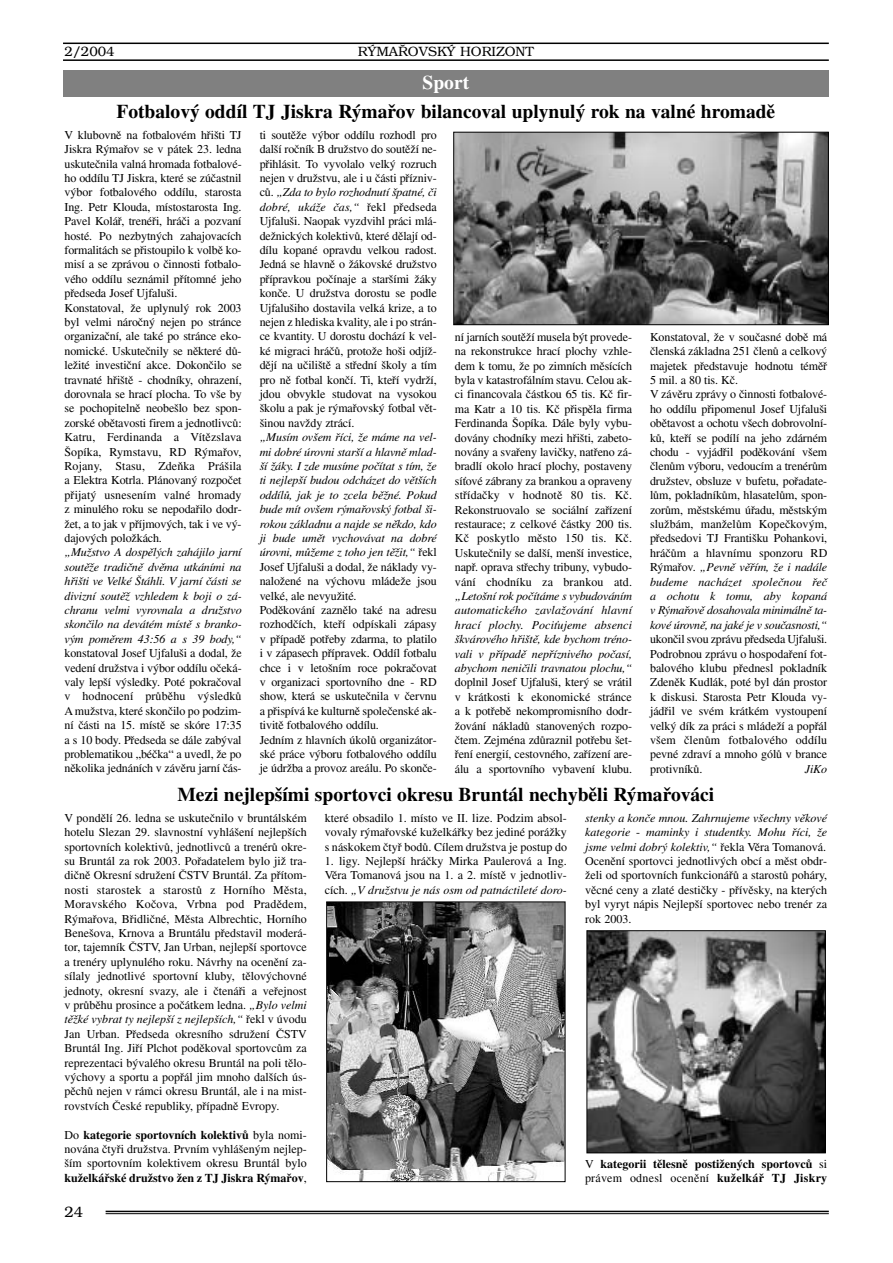
<style>
.page{position:relative;width:893px;height:1263px;background:#fff}
.page>*{position:absolute;margin:0;border:0;box-sizing:border-box;transform-origin:0 0}
.t1{font:700 19.5px "Times CE";color:#000}
.t2{font:700 19.5px "Times CE";color:#fff}
.t3{font:300 15px "Bookman CE";color:#000}
.t4{font:300 13.5px "Bookman CE";color:#000}
.t5{font:12px/14.4px "Times CE";letter-spacing:-.01em;color:#000;text-align:justify}
.t6{font:italic 12px/14.4px "Times CE";letter-spacing:-.01em;color:#000;text-align:justify}
.t7{font:700 12px/14.4px "Times CE";color:#000}
.s1{font-style:italic}
.s2{font-weight:700}
.s3{font-weight:400}
</style>
<div class="page">
<hr style="left:63px;top:43px;width:765px;height:1px;background:#000">
<hr style="left:63px;top:59px;width:765px;height:2px;background:#000">
<hr style="left:106px;top:1211px;width:722px;height:1px;background:#000">
<hr style="left:106px;top:1213px;width:722px;height:1px;background:#000">
<div style="left:63px;top:70px;width:765px;height:27px;background:#808080"></div>
<img style="left:588px;top:932px;width:235px;height:219px">
<div style="left:586px;top:930px;width:239px;height:223px;border:1px solid #000"></div>
<img style="left:328px;top:904px;width:235px;height:276px">
<div style="left:326px;top:902px;width:239px;height:280px;border:1px solid #000"></div>
<img style="left:455px;top:134px;width:371px;height:189px">
<div style="left:453px;top:132px;width:375px;height:193px;border:1px solid #000"></div>
<p class="t4" style="left:64px;top:47px;width:51px">2/2004</p>
<p class="t4" style="left:358px;top:47px;width:177px">RÝMAŘOVSKÝ HORIZONT</p>
<h1 class="t2" style="left:422px;top:76px;width:48px">Sport</h1>
<h1 class="t1" style="left:116px;top:104px;width:660px">Fotbalov˘ oddíl TJ Jiskra R˘mafiov bilancoval uplynul˘ rok na valné hromadû</h1>
<p class="t5" style="left:64px;top:129px;width:179px;text-align:left">V klubovnû na fotbalovém hfii‰ti TJ Jiskra R˘mafiov se v pátek 23. ledna uskuteãnila valná hromada fotbalové&shy;ho oddílu TJ Jiskra, které se zúãastnil v˘bor fotbalového oddílu, starosta Ing. Petr Klouda, místostarosta Ing.<br>Pavel Koláfi, trenéfii, hráãi a pozvaní hosté. Po nezbytn˘ch zahajovacích formalitách se pfiistoupilo k volbû ko&shy;misí a se zprávou o ãinnosti fotbalo&shy;vého oddílu seznámil pfiítomné jeho pfiedseda Josef Ujfalu‰i.<br>Konstatoval, Ïe uplynul˘ rok 2003 byl velmi nároãn˘ nejen po stránce organizaãní, ale také po stránce eko&shy;nomické. Uskuteãnily se nûkteré dÛ&shy;leÏité investiãní akce. Dokonãilo se travnaté hfii‰tû - chodníky, ohrazení, dorovnala se hrací plocha. To v‰e by se pochopitelnû neobe‰lo bez spon&shy;zorské obûtavosti firem a jednotlivcÛ:<br>Katru, Ferdinanda a Vítûzslava ·opíka, Rymstavu, RD R˘mafiov, Rojany, Stasu, ZdeÀka Prá‰ila a Elektra Kotrla. Plánovan˘ rozpoãet pfiijat˘ usnesením valné hromady z minulého roku se nepodafiilo dodr-Ïet, a to jak v pfiíjmov˘ch, tak i ve v˘- dajov˘ch poloÏkách.</p>
<p class="t6" style="left:64px;top:546px;width:179px">„MuÏstvo A dospûl˘ch zahájilo jarní soutûÏe tradiãnû dvûma utkáními na hfii‰ti ve Velké ·táhli. V jarní ãásti se divizní soutûÏ vzhledem k boji o zá&shy;chranu velmi vyrovnala a druÏstvo skonãilo na devátém místû s branko&shy;v˘m pomûrem 43:56 a s 39 body,“</p>
<p class="t5" style="left:64px;top:647px;width:179px">konstatoval Josef Ujfalu‰i a dodal, Ïe vedení druÏstva i v˘bor oddílu oãeká&shy;valy lep‰í v˘sledky. Poté pokraãoval v hodnocení prÛbûhu v˘sledkÛ A muÏstva, které skonãilo po podzim&shy;ní ãásti na 15. místû se skóre 17:35 a s 10 body. Pfiedseda se dále zab˘val problematikou „béãka“ a uvedl, Ïe po nûkolika jednáních v závûru jarní ãás-</p>
<p class="t5" style="left:260px;top:129px;width:179px">ti soutûÏe v˘bor oddílu rozhodl pro dal‰í roãník B druÏstvo do soutûÏí ne&shy;pfiihlásit. To vyvolalo velk˘ rozruch nejen v druÏstvu, ale i u ãásti pfiízniv&shy;cÛ. <span class="s1">„Zda to bylo rozhodnutí ‰patné, ãi dobré, ukáÏe ãas,“</span> fiekl pfiedseda Ujfalu‰i. Naopak vyzdvihl práci mlá&shy;deÏnick˘ch kolektivÛ, které dûlají od&shy;dílu kopané opravdu velkou radost.<br>Jedná se hlavnû o Ïákovské druÏstvo pfiípravkou poãínaje a star‰ími Ïáky konãe. U druÏstva dorostu se podle Ujfalu‰iho dostavila velká krize, a to nejen z hlediska kvality, ale i po strán&shy;ce kvantity. U dorostu dochází k vel&shy;ké migraci hráãÛ, protoÏe ho‰i odjíÏ&shy;dûjí na uãili‰tû a stfiední ‰koly a tím pro nû fotbal konãí. Ti, ktefií vydrÏí, jdou obvykle studovat na vysokou ‰kolu a pak je r˘mafiovsk˘ fotbal vût-‰inou navÏdy ztrácí.</p>
<p class="t5" style="left:260px;top:431px;width:179px;text-align:left"><span class="s1">„Musím ov‰em fiíci, Ïe máme na vel&shy;mi dobré úrovni star‰í a hlavnû mlad-‰í Ïáky. I zde musíme poãítat s tím, Ïe ti nejlep‰í budou odcházet do vût‰ích oddílÛ, jak je to zcela bûÏné. Pokud bude mít ov‰em r˘mafiovsk˘ fotbal ‰i&shy;rokou základnu a najde se nûkdo, kdo ji bude umût vychovávat na dobré úrovni, mÛÏeme z toho jen tûÏit,“</span> fiekl Josef Ujfalu‰i a dodal, Ïe náklady vy&shy;naloÏené na v˘chovu mládeÏe jsou velké, ale nevyuÏité.<br>Podûkování zaznûlo také na adresu rozhodãích, ktefií odpískali zápasy v pfiípadû potfieby zdarma, to platilo i v zápasech pfiípravek. Oddíl fotbalu chce i v leto‰ním roce pokraãovat v organizaci sportovního dne - RD show, která se uskuteãnila v ãervnu a pfiispívá ke kulturnû spoleãenské ak&shy;tivitû fotbalového oddílu.<br>Jedním z hlavních úkolÛ organizátor&shy;ské práce v˘boru fotbalového oddílu je údrÏba a provoz areálu. Po skonãe-</p>
<p class="t5" style="left:455px;top:331px;width:179px">ní jarních soutûÏí musela b˘t provede&shy;na rekonstrukce hrací plochy vzhle&shy;dem k tomu, Ïe po zimních mûsících byla v katastrofálním stavu. Celou ak&shy;ci financovala ãástkou 65 tis. Kã fir&shy;ma Katr a 10 tis. Kã pfiispûla firma Ferdinanda ·opíka. Dále byly vybu&shy;dovány chodníky mezi hfii‰ti, zabeto&shy;novány a svafieny laviãky, natfieno zá&shy;bradlí okolo hrací plochy, postaveny síÈové zábrany za brankou a opraveny stfiídaãky v hodnotû 80 tis. Kã.<br>Rekonstruovalo se sociální zafiízení restaurace; z celkové ãástky 200 tis.<br>Kã poskytlo mûsto 150 tis. Kã.<br>Uskuteãnily se dal‰í, men‰í investice, napfi. oprava stfiechy tribuny, vybudo&shy;vání chodníku za brankou atd.</p>
<p class="t6" style="left:455px;top:590px;width:179px">„Leto‰ní rok poãítáme s vybudováním automatického zavlaÏování hlavní hrací plochy. PociÈujeme absenci ‰kvárového hfii‰tû, kde bychom tréno&shy;vali v pfiípadû nepfiíznivého poãasí, abychom neniãili travnatou plochu,“</p>
<p class="t5" style="left:455px;top:677px;width:179px">doplnil Josef Ujfalu‰i, kter˘ se vrátil v krátkosti k ekonomické stránce a k potfiebû nekompromisního dodr-Ïování nákladÛ stanoven˘ch rozpo&shy;ãtem. Zejména zdÛraznil potfiebu ‰et&shy;fiení energií, cestovného, zafiízení are&shy;álu a sportovního vybavení klubu.</p>
<p class="t5" style="left:650px;top:331px;width:179px;text-align:left">Konstatoval, Ïe v souãasné dobû má ãlenská základna 251 ãlenÛ a celkov˘ majetek pfiedstavuje hodnotu témûfi 5 mil. a 80 tis. Kã.<br>V závûru zprávy o ãinnosti fotbalové&shy;ho oddílu pfiipomenul Josef Ujfalu‰i obûtavost a ochotu v‰ech dobrovolní&shy;kÛ, ktefií se podílí na jeho zdárném chodu - vyjádfiil podûkování v‰em ãlenÛm v˘boru, vedoucím a trenérÛm druÏstev, obsluze v bufetu, pofiadate&shy;lÛm, pokladníkÛm, hlasatelÛm, spon&shy;zorÛm, mûstskému úfiadu, mûstsk˘m sluÏbám, manÏelÛm Kopeãkov˘m, pfiedsedovi TJ Franti‰ku Pohankovi, hráãÛm a hlavnímu sponzoru RD R˘mafiov. <span class="s1">„Pevnû vûfiím, Ïe i nadále budeme nacházet spoleãnou fieã a ochotu k tomu, aby kopaná v R˘mafiovû dosahovala minimálnû ta&shy;kové úrovnû, na jaké je v souãasnosti,“</span></p>
<p class="t5" style="left:650px;top:633px;width:179px">ukonãil svou zprávu pfiedseda Ujfalu‰i.<br>Podrobnou zprávu o hospodafiení fot&shy;balového klubu pfiednesl pokladník Zdenûk Kudlák, poté byl dán prostor k diskusi. Starosta Petr Klouda vy&shy;jádfiil ve svém krátkém vystoupení velk˘ dík za práci s mládeÏí a popfiál v‰em ãlenÛm fotbalového oddílu pevné zdraví a mnoho gólÛ v brance protivníkÛ.</p>
<p class="t6" style="left:804px;top:763px;width:24px">JiKo</p>
<h1 class="t1" style="left:177px;top:788px;width:538px">Mezi nejlep‰ími sportovci okresu Bruntál nechybûli R˘mafiováci</h1>
<p class="t5" style="left:64px;top:812px;width:244px">V pondûlí 26. ledna se uskuteãnilo v bruntálském hotelu Slezan 29. slavnostní vyhlá‰ení nejlep‰ích sportovních kolektivÛ, jednotlivcÛ a trenérÛ okre&shy;su Bruntál za rok 2003. Pofiadatelem bylo jiÏ tra&shy;diãnû Okresní sdruÏení âSTV Bruntál. Za pfiítom&shy;nosti starostek a starostÛ z Horního Mûsta, Moravského Koãova, Vrbna pod Pradûdem, R˘mafiova, Bfiidliãné, Mûsta Albrechtic, Horního Bene‰ova, Krnova a Bruntálu pfiedstavil moderá&shy;tor, tajemník âSTV, Jan Urban, nejlep‰í sportovce a trenéry uplynulého roku. Návrhy na ocenûní za&shy;sílaly jednotlivé sportovní kluby, tûlov˘chovné jednoty, okresní svazy, ale i ãtenáfii a vefiejnost v prÛbûhu prosince a poãátkem ledna. <span class="s1">„Bylo velmi tûÏké vybrat ty nejlep‰í z nejlep‰ích,“</span> fiekl v úvodu Jan Urban. Pfiedseda okresního sdruÏení âSTV Bruntál Ing. Jifií Plchot podûkoval sportovcÛm za reprezentaci b˘valého okresu Bruntál na poli tûlo&shy;v˘chovy a sportu a popfiál jim mnoho dal‰ích ús&shy;pûchÛ nejen v rámci okresu Bruntál, ale i na mist&shy;rovstvích âeské republiky, pfiípadnû Evropy.</p>
<p class="t5" style="left:64px;top:1129px;width:244px">Do <span class="s2">kategorie sportovních kolektivÛ</span> byla nomi&shy;nována ãtyfii druÏstva. Prvním vyhlá‰en˘m nejlep-‰ím sportovním kolektivem okresu Bruntál bylo <span class="s2">kuÏelkáfiské druÏstvo Ïen z TJ Jiskra R˘mafiov</span>,</p>
<p class="t5" style="left:325px;top:812px;width:244px">které obsadilo 1. místo ve II. lize. Podzim absol&shy;vovaly r˘mafiovské kuÏelkáfiky bez jediné poráÏky s náskokem ãtyfi bodÛ. Cílem druÏstva je postup do</p>
<p class="t5" style="left:325px;top:855px;width:244px">1. ligy. Nejlep‰í hráãky Mirka Paulerová a Ing.<br>Vûra Tomanová jsou na 1. a 2. místû v jednotliv&shy;cích. <span class="s1">„V druÏstvu je nás osm od patnáctileté doro-</span></p>
<p class="t5" style="left:585px;top:812px;width:244px"><span class="s1">stenky a konãe mnou. Zahrnujeme v‰echny vûkové kategorie</span> - <span class="s1">maminky i studentky. Mohu fiíci, Ïe jsme velmi dobr˘ kolektiv,“</span> fiekla Vûra Tomanová.<br>Ocenûní sportovci jednotliv˘ch obcí a mûst obdr-Ïeli od sportovních funkcionáfiÛ a starostÛ poháry, vûcné ceny a zlaté destiãky - pfiívûsky, na kter˘ch byl vyryt nápis Nejlep‰í sportovec nebo trenér za rok 2003.</p>
<p class="t7" style="left:585px;top:1158px;width:244px"><span class="s3">V</span> kategorii tûlesnû postiÏen˘ch sportovcÛ <span class="s3">si právem odnesl ocenûní</span> kuÏelkáfi TJ Jiskry</p>
<p class="t3" style="left:64px;top:1207px;width:20px">24</p>
</div>
